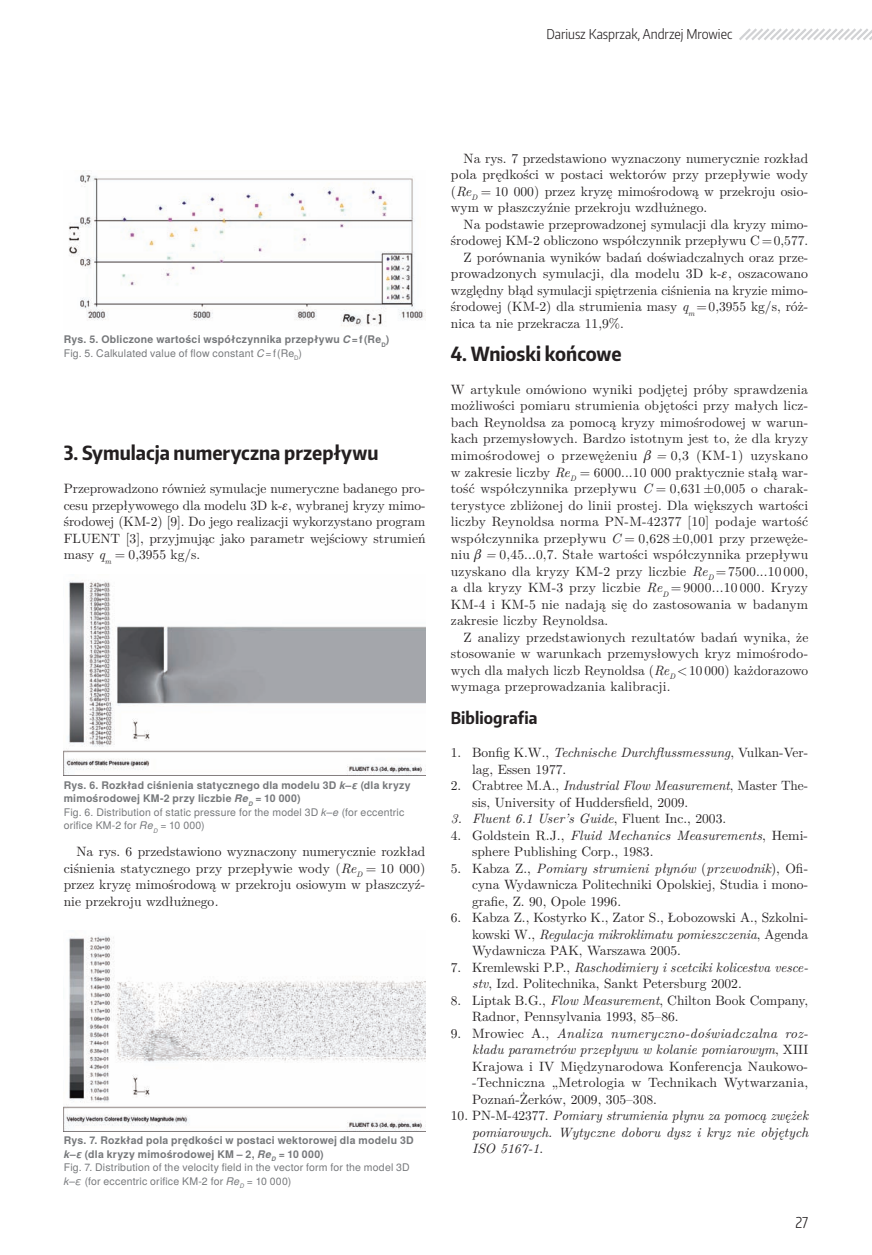
<style>
.page{position:relative;width:872px;height:1255px;background:#fff}
.page>*{position:absolute;margin:0;border:0;box-sizing:border-box;transform-origin:0 0}
.t1{font:700 19.5px "Encode Sans Condensed";color:#231f20}
.t2{font:700 16.5px "Encode Sans Condensed";letter-spacing:.005em;color:#231f20}
.t3{font:300 15px "Encode Sans Condensed";color:#231f20}
.t4{font:13.5px/16.5px "LM Roman 10";color:#231f20;text-align:justify}
.t5{font:italic 13.5px/16.5px "LM Roman 10";color:#231f20;text-align:justify}
.t6{font:300 13.5px "Encode Sans Condensed";color:#231f20}
.t7{font:700 10.5px/13.5px "Te X Gyre Heros";letter-spacing:.025em;color:#76787b}
.t8{font:10.5px/13.5px "Te X Gyre Heros";letter-spacing:.015em;color:#76787b}
.s1{font-style:italic}
.s2{font-weight:400}
.s3{font-weight:400;font-style:italic}
.s4{font-weight:700}
.s5{font-weight:700;font-style:italic}
.s6{font-style:normal}
</style>
<div class="page">
<img style="left:68px;top:171px;width:356px;height:155px">
<img style="left:64px;top:581px;width:361px;height:194px">
<img style="left:64px;top:936px;width:361px;height:195px">
<svg style="left:739px;top:28px;width:133px;height:12px"></svg>
<p class="t6" style="left:546px;top:25px;width:188px">Dariusz Kasprzak, Andrzej Mrowiec</p>
<p class="t7" style="left:64px;top:332px;width:327px">Rys. 5. Obliczone wartości współczynnika przepływu <span class="s1">C</span> = f (Re<sub>D</sub>)<br><span class="s2">Fig. 5. Calkulated value of flow constant</span> <span class="s3">C</span> <span class="s2">= f (Re</span><sub>D</sub><span class="s2">)</span></p>
<h1 class="t1" style="left:64px;top:440px;width:316px">3. Symulacja numeryczna przepływu</h1>
<p class="t4" style="left:64px;top:479px;width:363px">Przeprowadzono również symulacje numeryczne badanego pro&shy;cesu przepływowego dla modelu 3D k- , wybranej kryzy mimo&shy;środowej (KM-2) [9]. Do jego realizacji wykorzystano program FLUENT [3], przyjmując jako parametr wejściowy strumień masy <span class="s1">q</span><sub>m</sub> = 0,3955 kg/s.</p>
<p class="t7" style="left:64px;top:777px;width:348px">Rys. 6. Rozkład ciśnienia statycznego dla modelu 3D <span class="s1">k</span>–<span class="s1">ε</span> (dla kryzy mimośrodowej KM-2 przy liczbie <span class="s1">Re</span><sub>D</sub> = 10 000)<br><span class="s2">Fig. 6. Distribution of static pressure for the model 3D</span> <span class="s3">k–e</span> <span class="s2">(for eccentric orifice KM-2 for</span> <span class="s3">Re</span><sub>D</sub> <span class="s2">= 10 000)</span></p>
<p class="t4" style="left:64px;top:842px;width:363px;text-indent:13px">Na rys. 6 przedstawiono wyznaczony numerycznie rozkład ciśnienia statycznego przy przepływie wody (<span class="s1">Re</span><sub>D</sub> = 10 000) przez kryzę mimośrodową w przekroju osiowym w płaszczyź&shy;nie przekroju wzdłużnego<span class="s1">.</span></p>
<p class="t8" style="left:64px;top:1132px;width:351px"><span class="s4">Rys. 7. Rozkład pola prędkości w postaci wektorowej dla modelu 3D </span><span class="s5">k–ε</span> <span class="s4">(dla kryzy mimośrodowej KM – 2,</span> <span class="s5">Re</span><sub>D</sub> <span class="s4">= 10 000)<br></span>Fig. 7. Distribution of the velocity field in the vector form for the model 3D <span class="s1">k–ε</span> (for eccentric orifice KM-2 for <span class="s1">Re</span><sub>D</sub> = 10 000)</p>
<p class="t4" style="left:451px;top:149px;width:359px;text-indent:13px">Na rys. 7 przedstawiono wyznaczony numerycznie rozkład pola prędkości w postaci wektorów przy przepływie wody (<span class="s1">Re</span><sub>D</sub> = 10 000) przez kryzę mimośrodową w przekroju osio&shy;wym w płaszczyźnie przekroju wzdłużnego.</p>
<p class="t4" style="left:463px;top:215px;width:346px">Na podstawie przeprowadzonej symulacji dla kryzy mimo-</p>
<p class="t4" style="left:451px;top:231px;width:359px">środowej KM-2 obliczono współczynnik przepływu C = 0,577.</p>
<p class="t4" style="left:463px;top:248px;width:346px">Z porównania wyników badań doświadczalnych oraz prze-</p>
<p class="t4" style="left:451px;top:264px;width:359px">prowadzonych symulacji, dla modelu 3D k- , oszacowano</p>
<p class="t4" style="left:451px;top:281px;width:359px">względny błąd symulacji spiętrzenia ciśnienia na kryzie mimo-</p>
<p class="t4" style="left:451px;top:297px;width:359px">środowej (KM-2) dla strumienia masy <span class="s1">q</span><sub>m</sub> = 0,3955 kg/s, róż-</p>
<p class="t4" style="left:451px;top:314px;width:174px">nica ta nie przekracza 11,9%.</p>
<h1 class="t1" style="left:451px;top:341px;width:172px">4. Wnioski końcowe</h1>
<p class="t4" style="left:451px;top:380px;width:359px">W artykule omówiono wyniki podjętej próby sprawdzenia możliwości pomiaru strumienia objętości przy małych licz&shy;bach Reynoldsa za pomocą kryzy mimośrodowej w warun&shy;kach przemysłowych. Bardzo istotnym jest to, że dla kryzy mimośrodowej o przewężeniu</p>
<p class="t4" style="left:451px;top:446px;width:359px;text-indent:205px"><span class="s1">=</span> 0,3 (KM-1) uzyskano w zakresie liczby <span class="s1">Re</span><sub>D</sub> = 6000...10 000 praktycznie stałą war&shy;tość współczynnika przepływu <span class="s1">C</span> = 0,631±0,005 o charak&shy;terystyce zbliżonej do linii prostej. Dla większych wartości liczby Reynoldsa norma PN-M-42377 [10] podaje wartość współczynnika przepływu <span class="s1">C</span> = 0,628±0,001 przy przewęże&shy;niu <span class="s1">=</span> 0,45...0,7. Stałe wartości współczynnika przepływu uzyskano dla kryzy KM-2 przy liczbie <span class="s1">Re</span><sub>D</sub> = 7500...10 000, a dla kryzy KM-3 przy liczbie <span class="s1">Re</span><sub>D</sub> = 9000...10 000. Kryzy KM-4 i KM-5 nie nadają się do zastosowania w badanym zakresie liczby Reynoldsa.</p>
<p class="t4" style="left:451px;top:627px;width:359px;text-indent:13px">Z analizy przedstawionych rezultatów badań wynika, że stosowanie w warunkach przemysłowych kryz mimośrodo&shy;wych dla małych liczb Reynoldsa (<span class="s1">Re</span><sub>D</sub> &lt; 10 000) każdorazowo wymaga przeprowadzania kalibracji.</p>
<p class="t2" style="left:451px;top:707px;width:88px">Bibliografia</p>
<p class="t4" style="left:472px;top:743px;width:337px;text-indent:-21px">1. Bonfig K.W., <span class="s1">Technische Durchflussmessung</span>, Vulkan-Ver&shy;lag, Essen 1977.</p>
<p class="t4" style="left:472px;top:776px;width:337px;text-indent:-21px">2. Crabtree M.A., <span class="s1">Industrial Flow Measurement</span>, Master The&shy;sis, University of Huddersfield, 2009.</p>
<p class="t5" style="left:451px;top:809px;width:277px">3. Fluent 6.1 User’s Guide<span class="s6">, Fluent Inc., 2003.</span></p>
<p class="t4" style="left:472px;top:825px;width:337px;text-indent:-21px">4. Goldstein R.J., <span class="s1">Fluid Mechanics Measurements</span>, Hemi&shy;sphere Publishing Corp., 1983.</p>
<p class="t4" style="left:472px;top:858px;width:337px;text-indent:-21px">5. Kabza Z., <span class="s1">Pomiary strumieni płynów</span> (<span class="s1">przewodnik</span>), Ofi&shy;cyna Wydawnicza Politechniki Opolskiej, Studia i mono&shy;grafie, Z. 90, Opole 1996.</p>
<p class="t4" style="left:472px;top:908px;width:337px;text-indent:-21px">6. Kabza Z., Kostyrko K., Zator S., Łobozowski A., Szkolni&shy;kowski W., <span class="s1">Regulacja mikroklimatu pomieszczenia</span>, Agenda Wydawnicza PAK, Warszawa 2005.</p>
<p class="t4" style="left:472px;top:957px;width:337px;text-indent:-21px">7. Kremlewski P.P., <span class="s1">Raschodimiery i scetciki kolicestva vesce&shy;stv</span>, Izd. Politechnika, Sankt Petersburg 2002.</p>
<p class="t4" style="left:472px;top:990px;width:338px;text-indent:-21px">8. Liptak B.G., <span class="s1">Flow Measurement</span>, Chilton Book Company,<br>Radnor, Pennsylvania 1993, 85–86.</p>
<p class="t4" style="left:472px;top:1023px;width:338px;text-indent:-21px">9. Mrowiec A., <span class="s1">Analiza numeryczno-doświadczalna roz&shy;kładu parametrów przepływu w kolanie pomiarowym</span>, XIII Krajowa i IV Międzynarodowa Konferencja Naukowo--Techniczna „Metrologia w Technikach Wytwarzania, Poznań-Żerków, 2009, 305–308.</p>
<p class="t5" style="left:472px;top:1106px;width:337px;text-indent:-21px"><span class="s6">10. PN-M-42377.</span> Pomiary strumienia płynu za pomocą zwężek pomiarowych. Wytyczne doboru dysz i kryz nie objętych ISO 5167-1<span class="s6">.</span></p>
<p class="t3" style="left:795px;top:1212px;width:14px">27</p>
</div>
